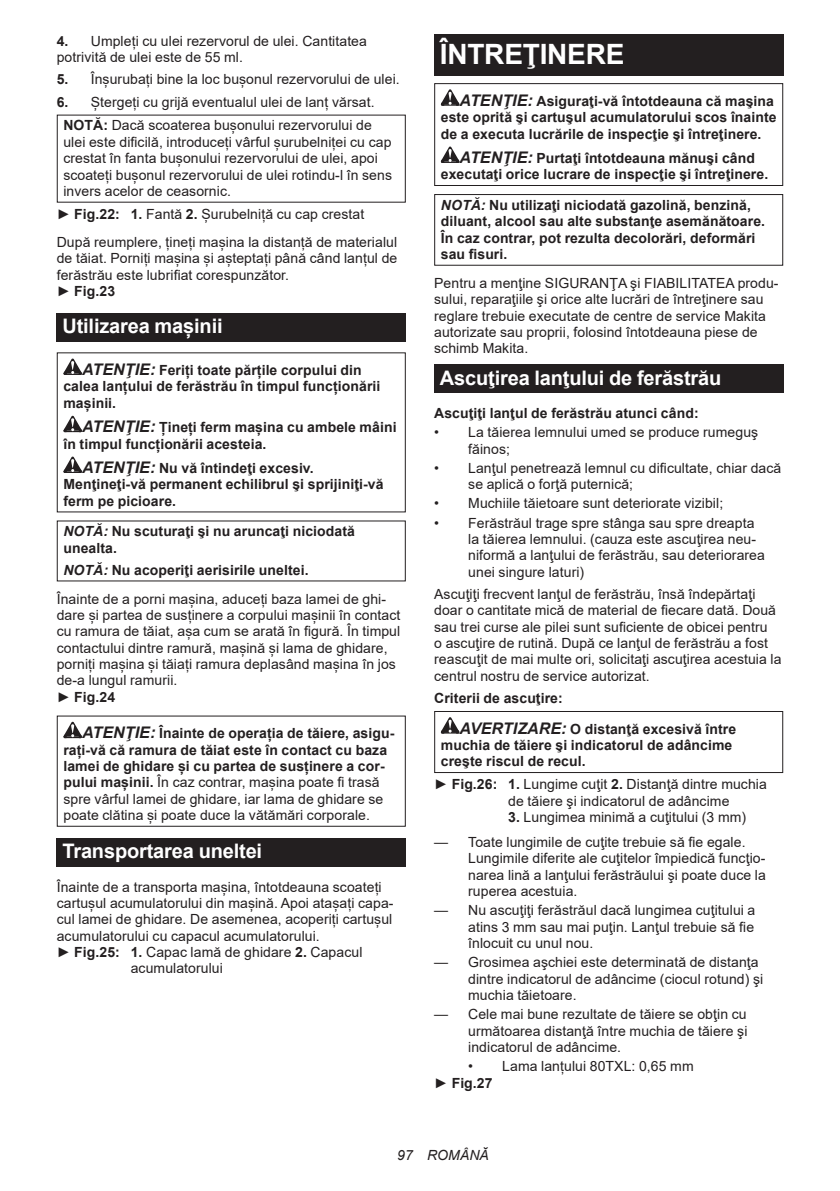
<style>
.page{position:relative;width:840px;height:1191px;background:#fff}
.page>*{position:absolute;margin:0;border:0;box-sizing:border-box;transform-origin:0 0}
.t1{font:700 28px "Arial";letter-spacing:-.01em;color:#fff}
.t2{font:700 20px "Arial";letter-spacing:-.01em;color:#fff}
.t3{font:14px/16.4px "Arial";letter-spacing:.005em;color:#231f20}
.t4{font:700 14px/16.4px "Arial";letter-spacing:.005em;color:#231f20}
.t5{font:italic 14px "Arial";letter-spacing:.005em;color:#231f20}
.s1{font-weight:700}
.s2{font-style:italic;font-size:16px}
.s3{font-style:italic}
.s4{font-weight:700;font-style:italic}
.s5{font-weight:400}
</style>
<div class="page">
<div style="left:57px;top:313px;width:348px;height:28px;background:#231f20"></div>
<svg style="left:63px;top:358px;width:19px;height:17px"></svg>
<svg style="left:63px;top:416px;width:19px;height:16px"></svg>
<svg style="left:63px;top:456px;width:19px;height:17px"></svg>
<svg style="left:63px;top:722px;width:19px;height:16px"></svg>
<div style="left:57px;top:838px;width:348px;height:28px;background:#231f20"></div>
<div style="left:434px;top:34px;width:348px;height:41px;background:#231f20"></div>
<svg style="left:440px;top:89px;width:19px;height:17px"></svg>
<svg style="left:440px;top:146px;width:19px;height:17px"></svg>
<div style="left:434px;top:83px;width:348px;height:103px;border:1px solid #231f20"></div>
<div style="left:434px;top:194px;width:348px;height:72px;border:1px solid #231f20"></div>
<div style="left:434px;top:365px;width:348px;height:28px;background:#231f20"></div>
<svg style="left:440px;top:717px;width:19px;height:16px"></svg>
<div style="left:434px;top:711px;width:348px;height:62px;border:1px solid #231f20"></div>
<p class="t3" style="left:57px;top:33px;width:311px"><span class="s1">4.</span> Umpleți cu ulei rezervorul de ulei. Cantitatea potrivită de ulei este de 55 ml.</p>
<p class="t3" style="left:57px;top:71px;width:344px"><span class="s1">5.</span> Înșurubați bine la loc bușonul rezervorului de ulei.</p>
<p class="t3" style="left:57px;top:90px;width:319px;line-height:23.8px;text-align:center"><span class="s1">6.</span> Ștergeți cu grijă eventualul ulei de lanț vărsat.<br><span class="s1">NOTĂ:</span> Dacă scoaterea bușonului rezervorului de</p>
<p class="t3" style="left:63px;top:134px;width:330px">ulei este dificilă, introduceți vârful șurubelniței cu cap crestat în fanta bușonului rezervorului de ulei, apoi scoateți bușonul rezervorului de ulei rotindu-l în sens invers acelor de ceasornic.</p>
<p class="t3" style="left:57px;top:200px;width:342px;line-height:27.8px">► <span class="s1">Fig.22: 1.</span> Fantă <span class="s1">2.</span> Șurubelniță cu cap crestat<br>După reumplere, țineți mașina la distanță de materialul</p>
<p class="t3" style="left:57px;top:250px;width:342px">de tăiat. Porniți mașina și așteptați până când lanțul de ferăstrău este lubrifiat corespunzător.<br>► <span class="s1">Fig.23</span></p>
<h2 class="t2" style="left:62px;top:312px;width:162px">Utilizarea mașinii</h2>
<p class="t4" style="left:63px;top:362px;width:318px;text-indent:19px"><span class="s2">ATENŢIE:</span> Feriți toate părțile corpului din calea lanțului de ferăstrău în timpul funcționării mașinii.</p>
<p class="t4" style="left:63px;top:419px;width:334px;text-indent:19px"><span class="s2">ATENŢIE:</span> Țineți ferm mașina cu ambele mâini în timpul funcționării acesteia.</p>
<p class="t4" style="left:63px;top:460px;width:321px;text-indent:19px"><span class="s2">ATENŢIE:</span> Nu vă întindeţi excesiv.<br>Menţineţi-vă permanent echilibrul şi sprijiniţi-vă ferm pe picioare.</p>
<p class="t4" style="left:63px;top:523px;width:293px"><span class="s3">NOTĂ:</span> Nu scuturaţi şi nu aruncaţi niciodată unealta.</p>
<p class="t3" style="left:57px;top:555px;width:330px;line-height:28.8px;text-indent:7px"><span class="s4">NOTĂ:</span> <span class="s1">Nu acoperiţi aerisirile uneltei.<br></span>Înainte de a porni mașina, aduceți baza lamei de ghi-</p>
<p class="t3" style="left:57px;top:606px;width:345px">dare și partea de susținere a corpului mașinii în contact cu ramura de tăiat, așa cum se arată în figură. În timpul contactului dintre ramură, mașină și lama de ghidare, porniți mașina și tăiați ramura deplasând mașina în jos de-a lungul ramurii.<br>► <span class="s1">Fig.24</span></p>
<p class="t4" style="left:63px;top:725px;width:332px;text-indent:19px"><span class="s2">ATENŢIE:</span> Înainte de operația de tăiere, asigu&shy;rați-vă că ramura de tăiat este în contact cu baza lamei de ghidare și cu partea de susținere a cor&shy;pului mașinii. <span class="s5">În caz contrar, mașina poate fi trasă spre vârful lamei de ghidare, iar lama de ghidare se poate clătina și poate duce la vătămări corporale.</span></p>
<h2 class="t2" style="left:62px;top:837px;width:201px">Transportarea uneltei</h2>
<p class="t3" style="left:57px;top:878px;width:326px">Înainte de a transporta mașina, întotdeauna scoateți</p>
<p class="t3" style="left:57px;top:894px;width:338px">cartușul acumulatorului din mașină. Apoi atașați capa-</p>
<p class="t3" style="left:57px;top:911px;width:337px">cul lamei de ghidare. De asemenea, acoperiți cartușul</p>
<p class="t3" style="left:57px;top:927px;width:264px">acumulatorului cu capacul acumulatorului.</p>
<p class="t3" style="left:57px;top:943px;width:307px">► <span class="s1">Fig.25: 1.</span> Capac lamă de ghidare <span class="s1">2.</span> Capacul</p>
<p class="t3" style="left:131px;top:960px;width:94px">acumulatorului</p>
<h1 class="t1" style="left:439px;top:34px;width:186px">ÎNTREŢINERE</h1>
<p class="t4" style="left:440px;top:93px;width:337px;text-indent:19px"><span class="s2">ATENŢIE:</span> Asiguraţi-vă întotdeauna că maşina este oprită şi cartuşul acumulatorului scos înainte de a executa lucrările de inspecţie şi întreţinere.</p>
<p class="t4" style="left:440px;top:150px;width:329px;text-align:center"><span class="s2">ATENŢIE:</span> Purtaţi întotdeauna mănuşi când executaţi orice lucrare de inspecţie şi întreţinere.</p>
<p class="t4" style="left:440px;top:197px;width:325px"><span class="s3">NOTĂ:</span> Nu utilizaţi niciodată gazolină, benzină, diluant, alcool sau alte substanţe asemănătoare.<br>În caz contrar, pot rezulta decolorări, deformări sau fisuri.</p>
<p class="t3" style="left:434px;top:274px;width:346px">Pentru a menţine SIGURANŢA şi FIABILITATEA produ&shy;sului, reparaţiile şi orice alte lucrări de întreţinere sau reglare trebuie executate de centre de service Makita autorizate sau proprii, folosind întotdeauna piese de schimb Makita.</p>
<h2 class="t2" style="left:439px;top:363px;width:283px">Ascuţirea lanţului de ferăstrău</h2>
<p class="t4" style="left:434px;top:405px;width:266px">Ascuţiţi lanţul de ferăstrău atunci când:</p>
<p class="t3" style="left:468px;top:424px;width:291px;text-indent:-34px">• La tăierea lemnului umed se produce rumeguş făinos;</p>
<p class="t3" style="left:468px;top:460px;width:314px;text-indent:-34px">• Lanţul penetrează lemnul cu dificultate, chiar dacă se aplică o forţă puternică;</p>
<p class="t3" style="left:434px;top:495px;width:290px">• Muchiile tăietoare sunt deteriorate vizibil;</p>
<p class="t3" style="left:468px;top:514px;width:298px;text-indent:-34px">• Ferăstrăul trage spre stânga sau spre dreapta la tăierea lemnului. (cauza este ascuţirea neu&shy;niformă a lanţului de ferăstrău, sau deteriorarea unei singure laturi)</p>
<p class="t3" style="left:434px;top:586px;width:349px">Ascuţiţi frecvent lanţul de ferăstrău, însă îndepărtaţi doar o cantitate mică de material de fiecare dată. Două sau trei curse ale pilei sunt suficiente de obicei pentru<br>o ascuţire de rutină. După ce lanţul de ferăstrău a fost reascuţit de mai multe ori, solicitaţi ascuţirea acestuia la centrul nostru de service autorizat.</p>
<p class="t4" style="left:459px;top:683px;width:278px;line-height:30.6px;text-indent:-25px">Criterii de ascuţire:<br><span class="s2">AVERTIZARE:</span> O distanţă excesivă între</p>
<p class="t4" style="left:440px;top:737px;width:293px">muchia de tăiere şi indicatorul de adâncime creşte riscul de recul.</p>
<p class="t3" style="left:508px;top:776px;width:260px;text-indent:-74px">► <span class="s1">Fig.26: 1.</span> Lungime cuţit <span class="s1">2.</span> Distanţă dintre muchia de tăiere şi indicatorul de adâncime</p>
<p class="t3" style="left:508px;top:809px;width:239px"><span class="s1">3.</span> Lungimea minimă a cuţitului (3 mm)</p>
<p class="t3" style="left:468px;top:834px;width:299px;text-indent:-34px">— Toate lungimile de cuţite trebuie să fie egale.<br>Lungimile diferite ale cuţitelor împiedică funcţio&shy;narea lină a lanţului ferăstrăului şi poate duce la ruperea acestuia.</p>
<p class="t3" style="left:468px;top:902px;width:288px;text-align:justify;text-indent:-34px">— Nu ascuţiţi ferăstrăul dacă lungimea cuţitului a atins 3 mm sau mai puţin. Lanţul trebuie să fie înlocuit cu unul nou.</p>
<p class="t3" style="left:468px;top:954px;width:296px;text-indent:-34px">— Grosimea aşchiei este determinată de distanţa dintre indicatorul de adâncime (ciocul rotund) şi muchia tăietoare.</p>
<p class="t3" style="left:468px;top:1006px;width:280px;text-align:justify;text-indent:-34px">— Cele mai bune rezultate de tăiere se obţin cu următoarea distanţă între muchia de tăiere şi indicatorul de adâncime.</p>
<p class="t3" style="left:434px;top:1058px;width:261px;text-indent:34px">• Lama lanțului 80TXL: 0,65 mm ► <span class="s1">Fig.27</span></p>
<p class="t5" style="left:397px;top:1146px;width:93px">97 ROMÂNĂ</p>
</div>
